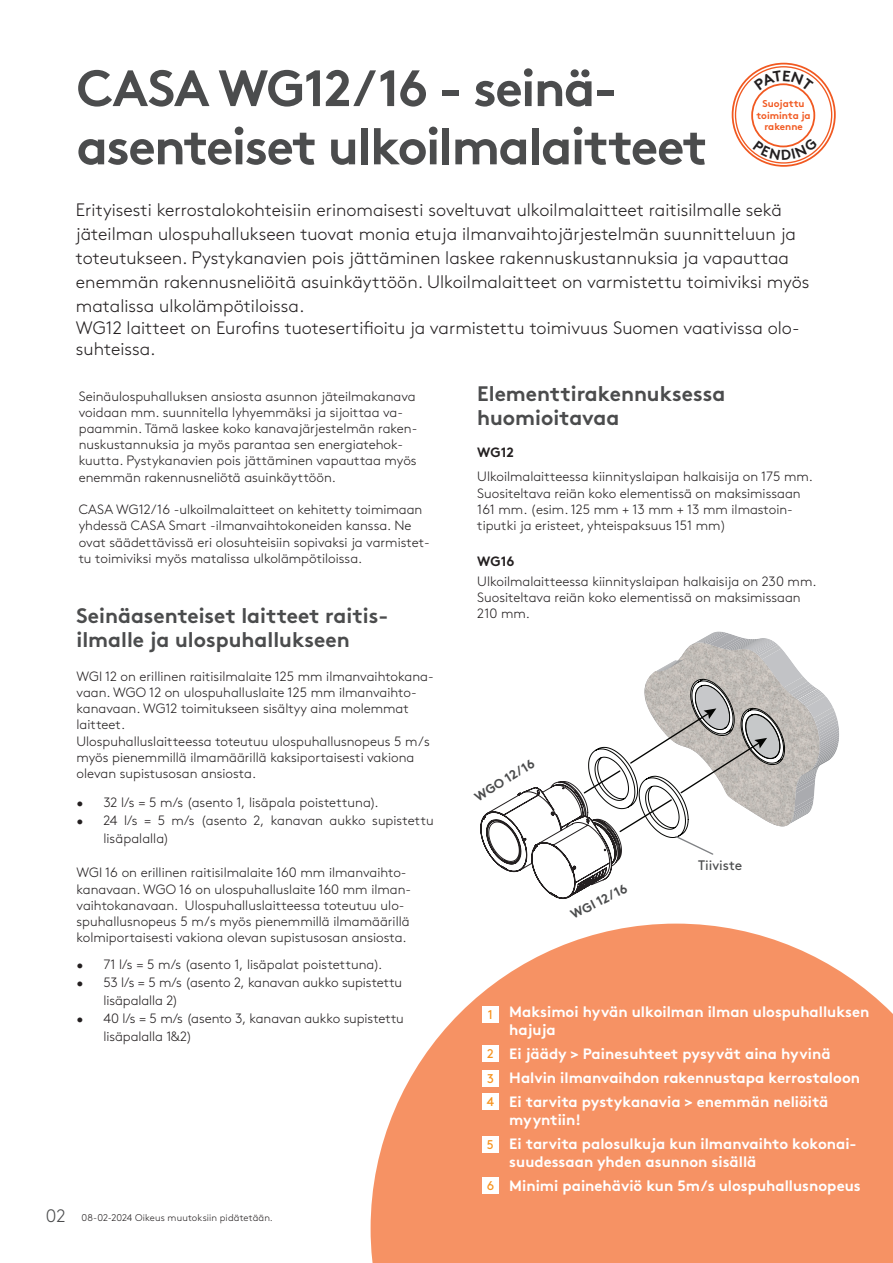
<style>
.page{position:relative;width:893px;height:1263px;background:#fff}
.page>*{position:absolute;margin:0;border:0;box-sizing:border-box;transform-origin:0 0}
.Main_header__34_pkt{font:700 51px "Swegon Brown";letter-spacing:-.03em;color:#4b4c4d}
.Sub_header__14_pkt{font:700 21px/24px "Swegon Brown";color:#4b4c4d}
.t1{font:300 18px/24px "Swegon Brown";color:#231f20}
.t2{font:700 15px/18px "Swegon Brown";color:#fff}
.Header_1{font:13.8px "Swegon Brown";color:#4b4c4d}
.Sub_header__14_pkt-2{font:300 13.5px/16.2px "Swegon Brown";color:#231f20}
.Sub_header__14_pkt-3{font:700 13.5px "Swegon Brown";color:#231f20}
.Header_1-2{font:700 12.75px "Swegon Brown";color:#4b4c4d}
.t3{font:12.6px "Swegon Brown";color:#f7931d}
.t4{font:700 9.9px/11.9px "Swegon Brown";color:#f15921;text-align:center}
.t5{font:300 9.75px "Swegon Brown";letter-spacing:.015em;color:#231f20}
.s1{font-size:18px;color:#4b4c4d}
</style>
<div class="page">
<div style="left:732px;top:63px;width:104px;height:104px;border:2px solid #f15921;border-radius:50%"></div>
<div style="left:751px;top:83px;width:64px;height:64px;border:2px solid #f15921;border-radius:50%"></div>
<svg style="left:371px;top:923px;width:522px;height:340px;background:#f7a27b"></svg>
<div style="left:482px;top:1006px;width:17px;height:16px;background:#fff"></div>
<div style="left:482px;top:1045px;width:17px;height:16px;background:#fff"></div>
<div style="left:482px;top:1070px;width:17px;height:16px;background:#fff"></div>
<div style="left:482px;top:1093px;width:17px;height:16px;background:#fff"></div>
<div style="left:482px;top:1136px;width:17px;height:16px;background:#fff"></div>
<div style="left:482px;top:1177px;width:17px;height:16px;background:#fff"></div>
<svg style="left:480px;top:633px;width:359px;height:266px"></svg>
<svg style="left:754px;top:71px;width:60px;height:19px"></svg>
<svg style="left:753px;top:138px;width:65px;height:22px"></svg>
<p class="Main_header__34_pkt" style="left:77px;top:47px;width:543px">CASA WG12/16 - seinä-</p>
<p class="Main_header__34_pkt" style="left:77px;top:105px;width:632px">asenteiset ulkoilmalaitteet</p>
<p class="t4" style="left:756px;top:96px;width:56px">Suojattu toiminta ja rakenne</p>
<p class="t1" style="left:76px;top:197px;width:735px">Erityisesti kerrostalokohteisiin erinomaisesti soveltuvat ulkoilmalaitteet raitisilmalle sekä jäteilman ulospuhallukseen tuovat monia etuja ilmanvaihtojärjestelmän suunnitteluun ja toteutukseen. Pystykanavien pois jättäminen laskee rakennuskustannuksia ja vapauttaa enemmän rakennusneliöitä asuinkäyttöön. Ulkoilmalaitteet on varmistettu toimiviksi myös matalissa ulkolämpötiloissa.</p>
<p class="t1" style="left:76px;top:315px;width:725px;line-height:21.6px">WG12 laitteet on Eurofins tuotesertifioitu ja varmistettu toimivuus Suomen vaativissa olo&shy;suhteissa.</p>
<p class="Sub_header__14_pkt-2" style="left:79px;top:387px;width:340px">Seinäulospuhalluksen ansiosta asunnon jäteilmakanava voidaan mm. suunnitella lyhyemmäksi ja sijoittaa va&shy;paammin. Tämä laskee koko kanavajärjestelmän raken&shy;nuskustannuksia ja myös parantaa sen energiatehok&shy;kuutta. Pystykanavien pois jättäminen vapauttaa myös enemmän rakennusneliötä asuinkäyttöön.</p>
<p class="Sub_header__14_pkt-2" style="left:79px;top:500px;width:353px">CASA WG12/16 -ulkoilmalaitteet on kehitetty toimimaan yhdessä CASA Smart -ilmanvaihtokoneiden kanssa. Ne ovat säädettävissä eri olosuhteisiin sopivaksi ja varmistet&shy;tu toimiviksi myös matalissa ulkolämpötiloissa.</p>
<p class="Sub_header__14_pkt" style="left:77px;top:601px;width:313px">Seinäasenteiset laitteet raitis&shy;ilmalle ja ulospuhallukseen</p>
<p class="Sub_header__14_pkt-2" style="left:77px;top:667px;width:359px">WGI 12 on erillinen raitisilmalaite 125 mm ilmanvaihtokana&shy;vaan. WGO 12 on ulospuhalluslaite 125 mm ilmanvaihto&shy;kanavaan. WG12 toimitukseen sisältyy aina molemmat laitteet.</p>
<p class="Sub_header__14_pkt-2" style="left:77px;top:732px;width:355px">Ulospuhalluslaitteessa toteutuu ulospuhallusnopeus 5 m/s myös pienemmillä ilmamäärillä kaksiportaisesti vakiona olevan supistusosan ansiosta.</p>
<p class="Sub_header__14_pkt-2" style="left:77px;top:793px;width:304px">• 32 l/s = 5 m/s (asento 1, lisäpala poistettuna).</p>
<p class="Sub_header__14_pkt-2" style="left:104px;top:810px;width:332px;line-height:18px;text-indent:-27px">• 24 l/s = 5 m/s (asento 2, kanavan aukko supistettu lisäpalalla)</p>
<p class="Sub_header__14_pkt-2" style="left:77px;top:863px;width:336px">WGI 16 on erillinen raitisilmalaite 160 mm ilmanvaihto&shy;kanavaan. WGO 16 on ulospuhalluslaite 160 mm ilman&shy;vaihtokanavaan. Ulospuhalluslaitteessa toteutuu ulo&shy;spuhallusnopeus 5 m/s myös pienemmillä ilmamäärillä kolmiportaisesti vakiona olevan supistusosan ansiosta.</p>
<p class="Sub_header__14_pkt-2" style="left:77px;top:955px;width:307px">• 71 l/s = 5 m/s (asento 1, lisäpalat poistettuna).</p>
<p class="Sub_header__14_pkt-2" style="left:104px;top:972px;width:300px;line-height:18px;text-indent:-27px">• 53 l/s = 5 m/s (asento 2, kanavan aukko supistettu lisäpalalla 2)</p>
<p class="Sub_header__14_pkt-2" style="left:104px;top:1008px;width:302px;line-height:18px;text-indent:-27px">• 40 l/s = 5 m/s (asento 3, kanavan aukko supistettu lisäpalalla 1&amp;2)</p>
<p class="t5" style="left:46px;top:1210px;width:228px"><span class="s1">02</span> 08-02-2024 Oikeus muutoksiin pidätetään.</p>
<p class="Sub_header__14_pkt" style="left:477px;top:379px;width:249px">Elementtirakennuksessa huomioitavaa</p>
<p class="Sub_header__14_pkt-3" style="left:477px;top:441px;width:38px">WG12</p>
<p class="Sub_header__14_pkt-2" style="left:477px;top:468px;width:337px">Ulkoilmalaitteessa kiinnityslaipan halkaisija on 175 mm.<br>Suositeltava reiän koko elementissä on maksimissaan 161 mm. (esim. 125 mm + 13 mm + 13 mm ilmastoin&shy;tiputki ja eristeet, yhteispaksuus 151 mm)</p>
<p class="Sub_header__14_pkt-3" style="left:477px;top:550px;width:39px">WG16</p>
<p class="Sub_header__14_pkt-2" style="left:477px;top:572px;width:341px">Ulkoilmalaitteessa kiinnityslaipan halkaisija on 230 mm.<br>Suositeltava reiän koko elementissä on maksimissaan<br>210 mm.</p>
<p class="Header_1-2" style="left:470px;top:789px;width:70px;rotate:-32deg">WGO 12/16</p>
<p class="Header_1-2" style="left:567px;top:906px;width:63px;rotate:-27deg">WGI 12/16</p>
<p class="Header_1" style="left:698px;top:855px;width:46px">Tiiviste</p>
<p class="t3" style="left:488px;top:1005px;width:7px">1</p>
<p class="t3" style="left:487px;top:1044px;width:8px">2</p>
<p class="t3" style="left:487px;top:1069px;width:8px">3</p>
<p class="t3" style="left:487px;top:1092px;width:9px">4</p>
<p class="t3" style="left:487px;top:1135px;width:8px">5</p>
<p class="t3" style="left:487px;top:1176px;width:9px">6</p>
<p class="t2" style="left:509px;top:1001px;width:362px">Maksimoi hyvän ulkoilman ilman ulospuhalluksen hajuja</p>
<p class="t2" style="left:509px;top:1043px;width:323px">Ei jäädy &gt; Painesuhteet pysyvät aina hyvinä</p>
<p class="t2" style="left:509px;top:1067px;width:352px">Halvin ilmanvaihdon rakennustapa kerrostaloon</p>
<p class="t2" style="left:509px;top:1091px;width:321px">Ei tarvita pystykanavia &gt; enemmän neliöitä myyntiin!</p>
<p class="t2" style="left:509px;top:1133px;width:349px">Ei tarvita palosulkuja kun ilmanvaihto kokonai&shy;suudessaan yhden asunnon sisällä</p>
<p class="t2" style="left:509px;top:1175px;width:353px">Minimi painehäviö kun 5m/s ulospuhallusnopeus</p>
</div>
